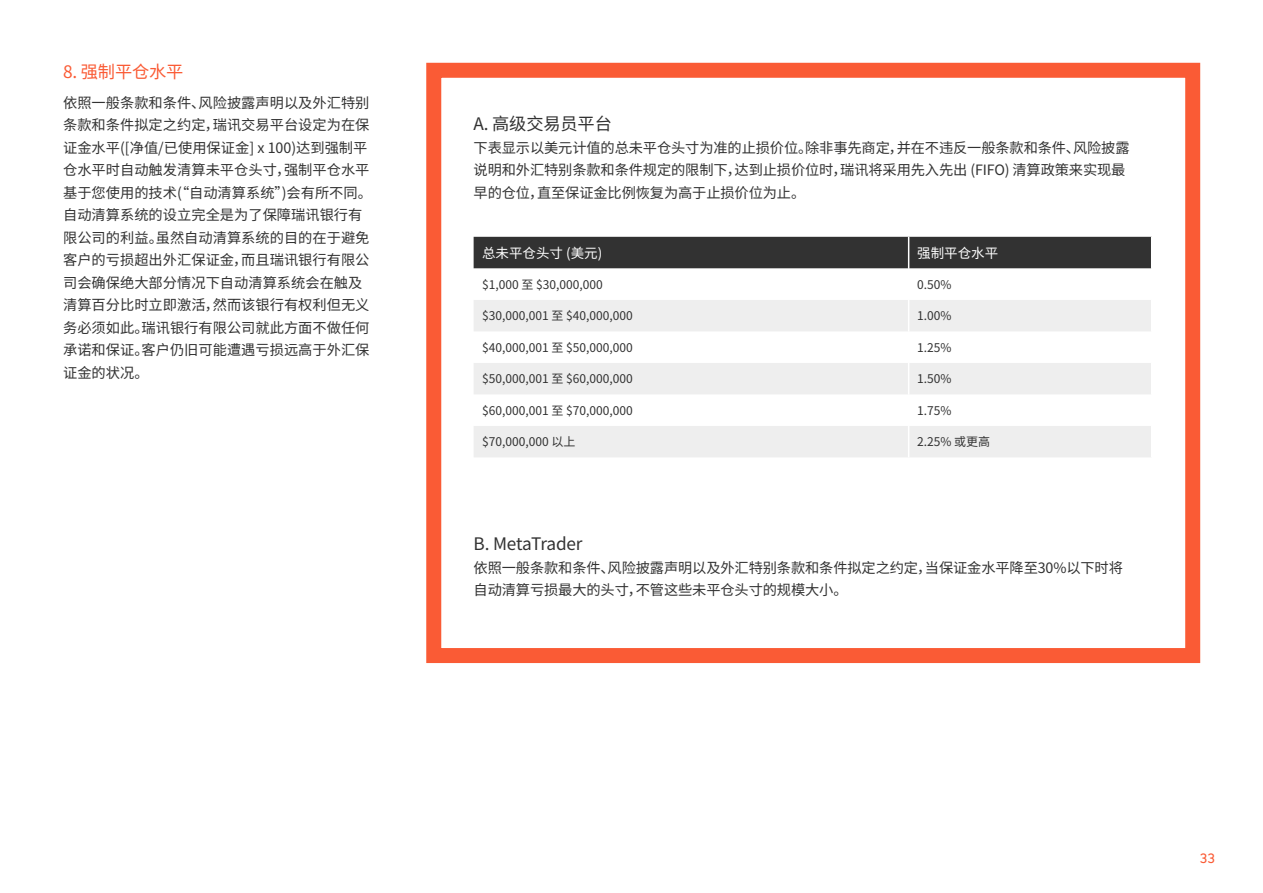
<style>
.page{position:relative;width:1263px;height:893px;background:#fff}
.page>*{position:absolute;margin:0;border:0;box-sizing:border-box;transform-origin:0 0}
.t1{font:17.25px "Noto Sans CJ Ksc";letter-spacing:-.01em;color:#323232}
.t2{font:17.25px "Noto Sans CJ Ksc";letter-spacing:-.01em;color:#fa5b35}
.t3{font:14.25px/22.5px "Noto Sans CJ Ksc";color:#323232}
.t4{font:13.5px "Noto Sans CJ Ksc";color:#fff}
.t5{font:13.5px "Swissquote CT";color:#fa5b35}
.t6{font:12px "Noto Sans CJ Ksc";color:#323232}
</style>
<div class="page">
<div style="left:426px;top:63px;width:774px;height:600px;border:15px solid #fa5b35"></div>
<div style="left:474px;top:237px;width:677px;height:31px;background:#323232"></div>
<svg style="left:474px;top:300px;width:677px;height:157px;fill:#eee"></svg>
<hr style="left:908px;top:237px;width:1px;height:31px;background:#fff">
<hr style="left:908px;top:300px;width:1px;height:31px;background:#fff">
<hr style="left:908px;top:331px;width:1px;height:32px;background:#fff">
<hr style="left:908px;top:363px;width:1px;height:31px;background:#fff">
<hr style="left:908px;top:394px;width:1px;height:32px;background:#fff">
<hr style="left:908px;top:426px;width:1px;height:31px;background:#fff">
<p class="t2" style="left:63px;top:62px;width:122px">8. 强制平仓水平</p>
<p class="t3" style="left:63px;top:92px;width:311px">依照一般条款和条件、风险披露声明以及外汇特别条款和条件拟定之约定，瑞讯交易平台设定为在保证金水平([净值/已使用保证金] x 100)达到强制平仓水平时自动触发清算未平仓头寸，强制平仓水平基于您使用的技术(“自动清算系统”)会有所不同。自动清算系统的设立完全是为了保障瑞讯银行有限公司的利益。虽然自动清算系统的目的在于避免客户的亏损超出外汇保证金，而且瑞讯银行有限公司会确保绝大部分情况下自动清算系统会在触及清算百分比时立即激活，然而该银行有权利但无义务必须如此。瑞讯银行有限公司就此方面不做任何承诺和保证。客户仍旧可能遭遇亏损远高于外汇保证金的状况。</p>
<p class="t1" style="left:474px;top:114px;width:140px">A. 高级交易员平台</p>
<p class="t3" style="left:474px;top:137px;width:657px">下表显示以美元计值的总未平仓头寸为准的止损价位。除非事先商定，并在不违反一般条款和条件、风险披露说明和外汇特别条款和条件规定的限制下，达到止损价位时，瑞讯将采用先入先出 (FIFO) 清算政策来实现最早的仓位，直至保证金比例恢复为高于止损价位为止。</p>
<p class="t4" style="left:482px;top:245px;width:122px">总未平仓头寸 (美元)</p>
<p class="t4" style="left:917px;top:245px;width:82px">强制平仓水平</p>
<p class="t6" style="left:482px;top:278px;width:122px">$1,000 至 $30,000,000</p>
<p class="t6" style="left:917px;top:278px;width:36px">0.50%</p>
<p class="t6" style="left:482px;top:309px;width:152px">$30,000,001 至 $40,000,000</p>
<p class="t6" style="left:917px;top:309px;width:36px">1.00%</p>
<p class="t6" style="left:482px;top:341px;width:152px">$40,000,001 至 $50,000,000</p>
<p class="t6" style="left:917px;top:341px;width:36px">1.25%</p>
<p class="t6" style="left:482px;top:372px;width:152px">$50,000,001 至 $60,000,000</p>
<p class="t6" style="left:917px;top:372px;width:36px">1.50%</p>
<p class="t6" style="left:482px;top:404px;width:152px">$60,000,001 至 $70,000,000</p>
<p class="t6" style="left:917px;top:404px;width:36px">1.75%</p>
<p class="t6" style="left:482px;top:435px;width:95px">$70,000,000 以上</p>
<p class="t6" style="left:917px;top:435px;width:75px">2.25% 或更高</p>
<p class="t1" style="left:474px;top:534px;width:110px">B. MetaTrader</p>
<p class="t3" style="left:474px;top:557px;width:651px">依照一般条款和条件、风险披露声明以及外汇特别条款和条件拟定之约定，当保证金水平降至30%以下时将自动清算亏损最大的头寸，不管这些未平仓头寸的规模大小。</p>
<p class="t5" style="left:1200px;top:850px;width:17px">33</p>
</div>
